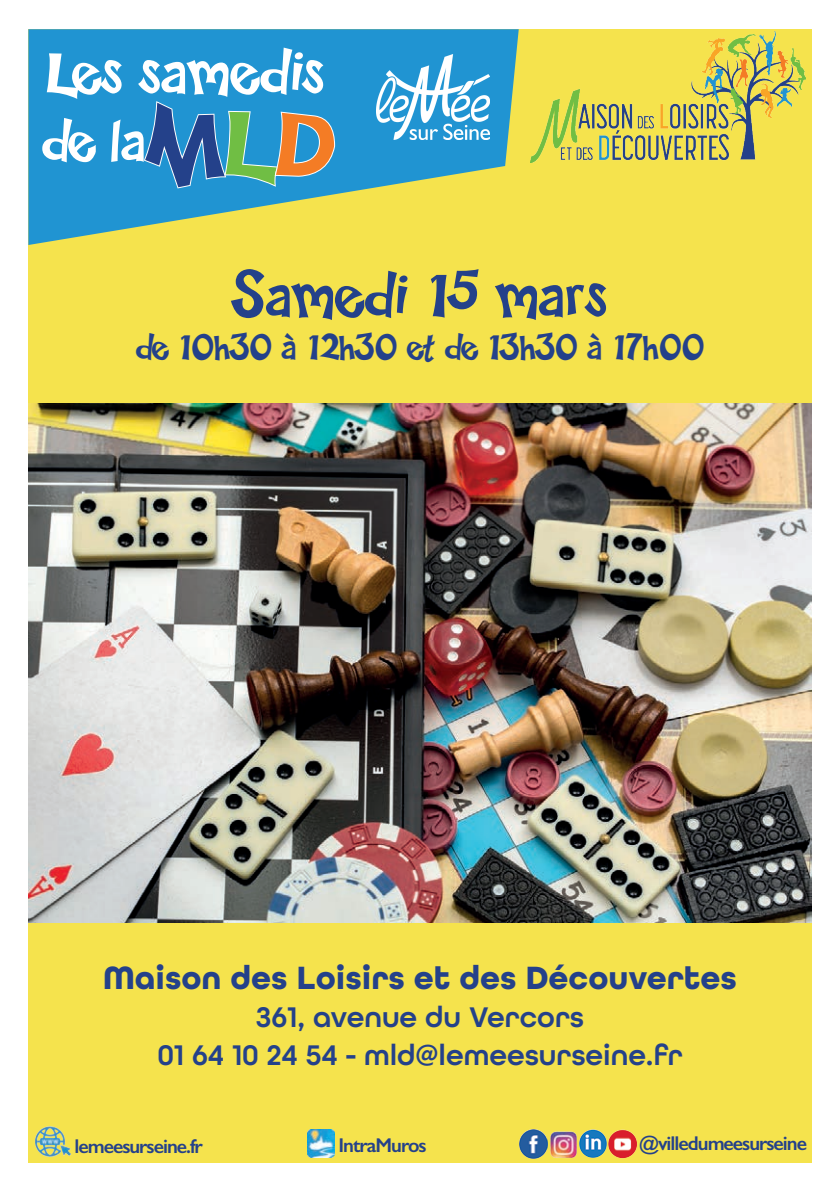
<style>
.page{position:relative;width:840px;height:1191px;background:#fff}
.page>*{position:absolute;margin:0;border:0;box-sizing:border-box;transform-origin:0 0}
.t1{font:66px "Happy Sans";color:#24418a}
.t2{font:66px "Happy Sans";color:#fff}
.t3{font:62px "Happy Sans";color:#fff}
.t4{font:38px "Happy Sans";color:#24418a}
.t5{font:700 34px "All Round Gothic";color:#24418a}
.t6{font:600 30px/38px "All Round Gothic";color:#24418a;text-align:center}
.t7{font:600 20px "Gill Sans";letter-spacing:-.05em;color:#24418a}
.s1{font-size:106px}
</style>
<div class="page">
<div style="left:28px;top:29px;width:783px;height:1133px;background:#f5e34d"></div>
<img style="left:28px;top:403px;width:783px;height:519px">
<img style="left:530px;top:32px;width:275px;height:130px">
<img style="left:34px;top:1126px;width:37px;height:31px">
<img style="left:307px;top:1129px;width:27px;height:28px">
<img style="left:550px;top:1129px;width:88px;height:29px">
<img style="left:519px;top:1129px;width:28px;height:29px">
<svg style="left:28px;top:29px;width:490px;height:216px;fill:#2094d2"></svg>
<img style="left:376px;top:54px;width:113px;height:86px">
<h1 class="t2" style="left:46px;top:33px;width:280px">Les samedis</h1>
<h2 class="t3" style="left:41px;top:104px;width:297px">de la<span class="s1">MLD</span></h2>
<h1 class="t1" style="left:233px;top:256px;width:376px">Samedi 15 mars</h1>
<p class="t4" style="left:135px;top:324px;width:570px">de 10h30 à 12h30 et de 13h30 à 17h00</p>
<p class="t5" style="left:103px;top:957px;width:634px">Maison des Loisirs et des Découvertes</p>
<p class="t6" style="left:157px;top:997px;width:526px">361, avenue du Vercors<br>01 64 10 24 54 - mld@lemeesurseine.fr</p>
<p class="t7" style="left:74px;top:1134px;width:130px">lemeesurseine.fr</p>
<p class="t7" style="left:338px;top:1133px;width:89px">IntraMuros</p>
<p class="t7" style="left:639px;top:1131px;width:169px">@villedumeesurseine</p>
</div>
